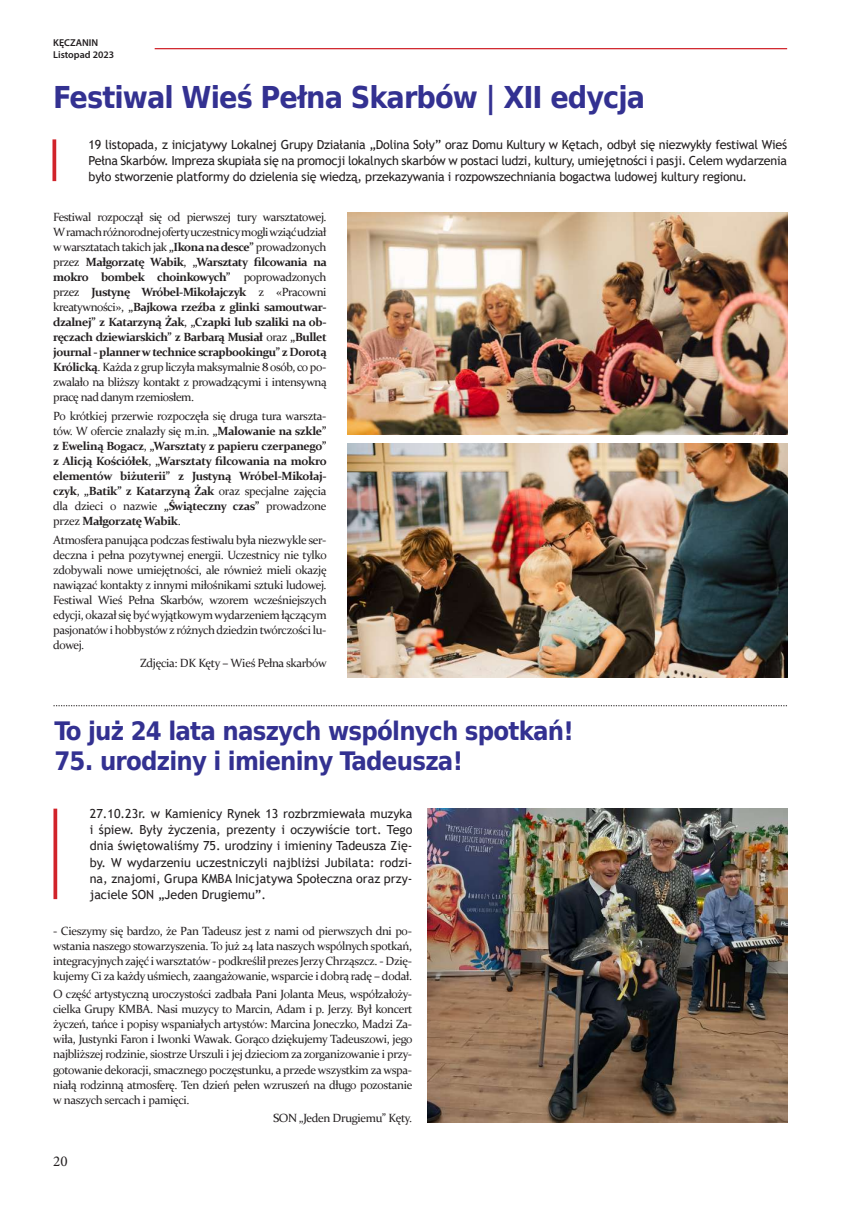
<style>
.page{position:relative;width:851px;height:1205px;background:#fff}
.page>*{position:absolute;margin:0;border:0;box-sizing:border-box;transform-origin:0 0}
.t1{font:700 30.25px "DejaVu Sans Condensed";letter-spacing:-.03em;color:#333191}
.t2{font:700 25.5px "DejaVu Sans Condensed";letter-spacing:-.03em;color:#333191}
.t3{font:15px "Minion Pro";color:#231f20}
.t4{font:12.5px/16.2px "Trebuchet MS";letter-spacing:-.01em;color:#231f20;text-align:justify}
.t5{font:11.88px/15px "Constantia";letter-spacing:-.03em;color:#231f20;text-align:justify}
.t6{font:700 11.88px/15px "Constantia";letter-spacing:-.03em;color:#231f20;text-align:justify}
.t7{font:600 10px/12px "Myriad Pro";color:#231f20}
.s1{font-weight:700}
.s2{font-weight:400}
</style>
<div class="page">
<hr style="left:155px;top:48px;width:632px;height:1px;background:#d1232a">
<img style="left:347px;top:444px;width:440px;height:233px">
<img style="left:347px;top:212px;width:440px;height:223px">
<img style="left:428px;top:808px;width:359px;height:314px">
<svg style="left:52px;top:139px;width:4px;height:42px"></svg>
<svg style="left:53px;top:808px;width:4px;height:91px"></svg>
<svg style="left:53px;top:705px;width:734px;height:1px"></svg>
<p class="t7" style="left:53px;top:37px;width:63px">KĘCZANIN<br>Listopad 2023</p>
<h1 class="t1" style="left:53px;top:72px;width:593px">Festiwal Wieś Pełna Skarbów | XII edycja</h1>
<p class="t4" style="left:89px;top:136px;width:700px">19 listopada, z inicjatywy Lokalnej Grupy Działania „Dolina Soły” oraz Domu Kultury w Kętach, odbył się niezwykły festiwal Wieś Pełna Skarbów. Impreza skupiała się na promocji lokalnych skarbów w postaci ludzi, kultury, umiejętności i pasji. Celem wydarzenia było stworzenie platformy do dzielenia się wiedzą, przekazywania i rozpowszechniania bogactwa ludowej kultury regionu.</p>
<p class="t5" style="left:53px;top:209px;width:275px">Festiwal rozpoczął się od pierwszej tury warsztatowej.<br>W ramach różnorodnej oferty uczestnicy mogli wziąć udział w warsztatach takich jak <span class="s1">„Ikona na desce”</span> prowadzonych przez <span class="s1">Małgorzatę Wabik</span>, <span class="s1">„Warsztaty filcowania na mokro bombek choinkowych”</span> poprowadzonych przez <span class="s1">Justynę Wróbel-Mikołajczyk</span> z «Pracowni kreatywności», <span class="s1">„Bajkowa rzeźba z glinki samoutwar&shy;dzalnej” z Katarzyną Żak</span>, <span class="s1">„Czapki lub szaliki na ob&shy;ręczach dziewiarskich” z Barbarą Musiał</span> oraz <span class="s1">„Bullet journal - planner w technice scrapbookingu” z Dorotą Królicką</span>. Każda z grup liczyła maksymalnie 8 osób, co po&shy;zwalało na bliższy kontakt z prowadzącymi i intensywną pracę nad danym rzemiosłem.</p>
<p class="t6" style="left:53px;top:408px;width:275px"><span class="s2">Po krótkiej przerwie rozpoczęła się druga tura warszta&shy;tów. W ofercie znalazły się m.in.</span> „Malowanie na szkle” z Eweliną Bogacz<span class="s2">,</span> „Warsztaty z papieru czerpanego” z Alicją Kościółek<span class="s2">,</span> „Warsztaty filcowania na mokro elementów biżuterii” z Justyną Wróbel-Mikołaj&shy;czyk<span class="s2">,</span> „Batik” z Katarzyną Żak <span class="s2">oraz specjalne zajęcia dla dzieci o nazwie</span> „Świąteczny czas” <span class="s2">prowadzone przez</span> Małgorzatę Wabik<span class="s2">.</span></p>
<p class="t5" style="left:53px;top:531px;width:275px">Atmosfera panująca podczas festiwalu była niezwykle ser&shy;deczna i pełna pozytywnej energii. Uczestnicy nie tylko zdobywali nowe umiejętności, ale również mieli okazję nawiązać kontakty z innymi miłośnikami sztuki ludowej.<br>Festiwal Wieś Pełna Skarbów, wzorem wcześniejszych edycji, okazał się być wyjątkowym wydarzeniem łączącym pasjonatów i hobbystów z różnych dziedzin twórczości lu&shy;dowej.</p>
<p class="t5" style="left:140px;top:655px;width:188px">Zdjęcia: DK Kęty – Wieś Pełna skarbów</p>
<h2 class="t2" style="left:54px;top:710px;width:521px">To już 24 lata naszych wspólnych spotkań!</h2>
<h2 class="t2" style="left:54px;top:740px;width:410px">75. urodziny i imieniny Tadeusza!</h2>
<p class="t4" style="left:90px;top:805px;width:324px">27.10.23r. w Kamienicy Rynek 13 rozbrzmiewała muzyka i śpiew. Były życzenia, prezenty i oczywiście tort. Tego dnia świętowaliśmy 75. urodziny i imieniny Tadeusza Zię&shy;by. W wydarzeniu uczestniczyli najbliżsi Jubilata: rodzi&shy;na, znajomi, Grupa KMBA Inicjatywa Społeczna oraz przy&shy;jaciele SON „Jeden Drugiemu”.</p>
<p class="t5" style="left:53px;top:923px;width:360px">- Cieszymy się bardzo, że Pan Tadeusz jest z nami od pierwszych dni po&shy;wstania naszego stowarzyszenia. To już 24 lata naszych wspólnych spotkań, integracyjnych zajęć i warsztatów - podkreślił prezes Jerzy Chrząszcz. - Dzię&shy;kujemy Ci za każdy uśmiech, zaangażowanie, wsparcie i dobrą radę – dodał.</p>
<p class="t5" style="left:53px;top:986px;width:361px">O część artystyczną uroczystości zadbała Pani Jolanta Meus, współzałoży&shy;cielka Grupy KMBA. Nasi muzycy to Marcin, Adam i p. Jerzy. Był koncert życzeń, tańce i popisy wspaniałych artystów: Marcina Joneczko, Madzi Za&shy;wiła, Justynki Faron i Iwonki Wawak. Gorąco dziękujemy Tadeuszowi, jego najbliższej rodzinie, siostrze Urszuli i jej dzieciom za zorganizowanie i przy&shy;gotowanie dekoracji, smacznego poczęstunku, a przede wszystkim za wspa&shy;niałą rodzinną atmosferę. Ten dzień pełen wzruszeń na długo pozostanie w naszych sercach i pamięci.</p>
<p class="t5" style="left:273px;top:1110px;width:140px">SON „Jeden Drugiemu” Kęty.</p>
<p class="t3" style="left:53px;top:1151px;width:16px">20</p>
</div>
